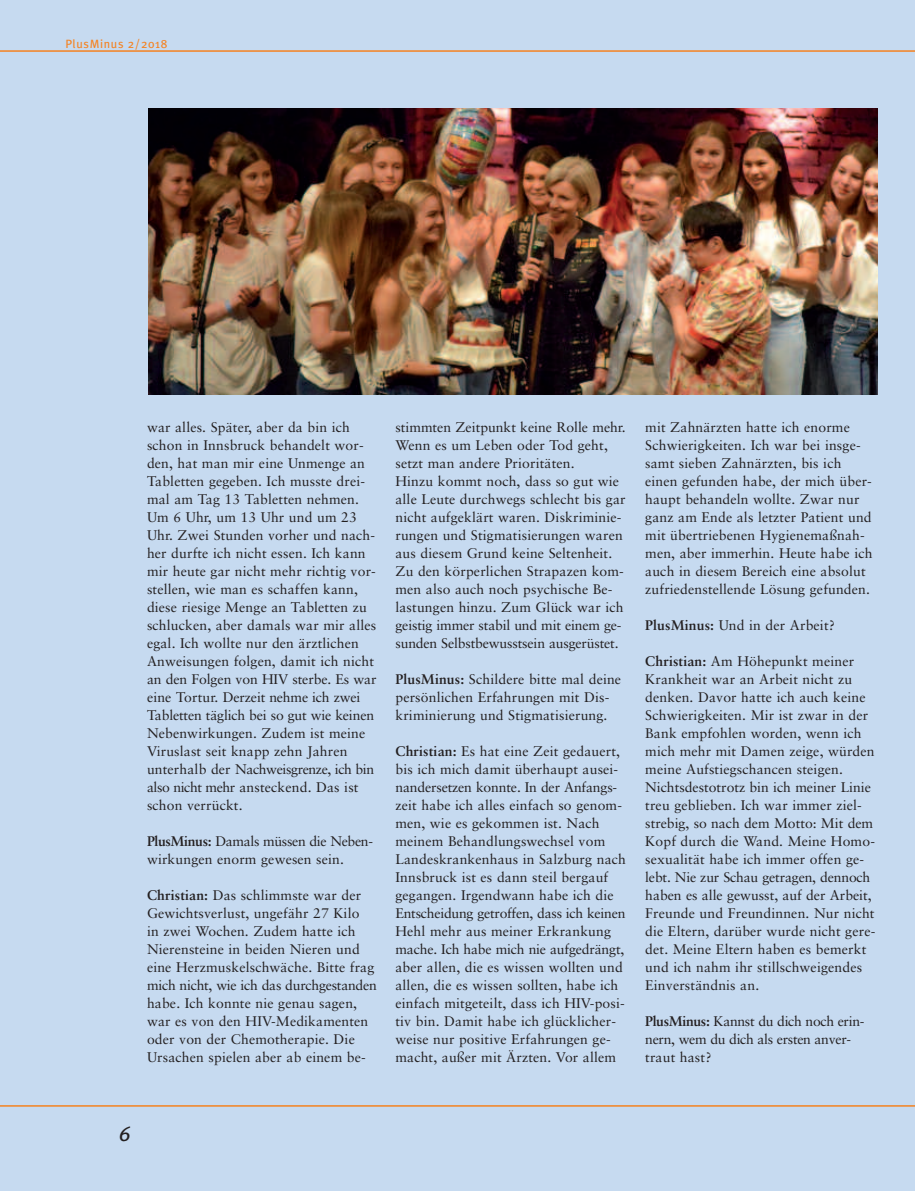
<style>
.page{position:relative;width:915px;height:1191px;background:#fff}
.page>*{position:absolute;margin:0;border:0;box-sizing:border-box;transform-origin:0 0}
.t1{font:italic 21px "Meta Plus";color:#231f20}
.t2{font:13.95px/18px "Sabon";letter-spacing:.01em;color:#231f20}
.t3{font:13.95px/18px "Sabon";letter-spacing:-.02em;color:#231f20}
.t4{font:12px "Meta Plus";letter-spacing:.055em;color:#f58220}
.s1{font-weight:700}
</style>
<div class="page">
<div style="left:0;top:0;width:914px;height:1191px;background:#c6daf0"></div>
<hr style="left:0;top:1105px;width:914px;height:1px;background:#f58220">
<hr style="left:0;top:50px;width:914px;height:2px;background:#f58220">
<img style="left:149px;top:108px;width:728px;height:286px">
<p class="t4" style="left:65px;top:37px;width:104px">PlusMinus 2/2018</p>
<p class="t2" style="left:147px;top:419px;width:231px">war alles. Später, aber da bin ich schon in Innsbruck behandelt wor&shy;den, hat man mir eine Unmenge an Tabletten gegeben. Ich musste drei&shy;mal am Tag 13 Tabletten nehmen.<br>Um 6 Uhr, um 13 Uhr und um 23<br>Uhr. Zwei Stunden vorher und nach&shy;her durfte ich nicht essen. Ich kann mir heute gar nicht mehr richtig vor&shy;stellen, wie man es schaffen kann, diese riesige Menge an Tabletten zu schlucken, aber damals war mir alles egal. Ich wollte nur den ärztlichen Anweisungen folgen, damit ich nicht an den Folgen von HIV sterbe. Es war eine Tortur. Derzeit nehme ich zwei Tabletten täglich bei so gut wie keinen Nebenwirkungen. Zudem ist meine Viruslast seit knapp zehn Jahren unterhalb der Nachweisgrenze, ich bin also nicht mehr ansteckend. Das ist schon verrückt.</p>
<p class="t2" style="left:147px;top:833px;width:227px"><span class="s1">PlusMinus:</span> Damals müssen die Neben&shy;wirkungen enorm gewesen sein.</p>
<p class="t2" style="left:147px;top:887px;width:231px"><span class="s1">Christian:</span> Das schlimmste war der Gewichtsverlust, ungefähr 27 Kilo<br>in zwei Wochen. Zudem hatte ich Nierensteine in beiden Nieren und eine Herzmuskelschwäche. Bitte frag mich nicht, wie ich das durchgestanden habe. Ich konnte nie genau sagen, war es von den HIV-Medikamenten oder von der Chemotherapie. Die Ursachen spielen aber ab einem be-</p>
<p class="t2" style="left:395px;top:419px;width:232px">stimmten Zeitpunkt keine Rolle mehr.<br>Wenn es um Leben oder Tod geht, setzt man andere Prioritäten.<br>Hinzu kommt noch, dass so gut wie alle Leute durchwegs schlecht bis gar nicht aufgeklärt waren. Diskriminie&shy;rungen und Stigmatisierungen waren aus diesem Grund keine Seltenheit.<br>Zu den körperlichen Strapazen kom&shy;men also auch noch psychische Be&shy;lastungen hinzu. Zum Glück war ich geistig immer stabil und mit einem ge&shy;sunden Selbstbewusstsein ausgerüstet.</p>
<p class="t2" style="left:395px;top:671px;width:227px"><span class="s1">PlusMinus:</span> Schildere bitte mal deine persönlichen Erfahrungen mit Dis&shy;kriminierung und Stigmatisierung.</p>
<p class="t2" style="left:395px;top:743px;width:232px"><span class="s1">Christian:</span> Es hat eine Zeit gedauert, bis ich mich damit überhaupt ausei&shy;nandersetzen konnte. In der Anfangs&shy;zeit habe ich alles einfach so genom&shy;men, wie es gekommen ist. Nach meinem Behandlungswechsel vom Landeskrankenhaus in Salzburg nach Innsbruck ist es dann steil bergauf gegangen. Irgendwann habe ich die Entscheidung getroffen, dass ich keinen Hehl mehr aus meiner Erkrankung mache. Ich habe mich nie aufgedrängt, aber allen, die es wissen wollten und allen, die es wissen sollten, habe ich einfach mitgeteilt, dass ich HIV-posi&shy;tiv bin. Damit habe ich glücklicher&shy;weise nur positive Erfahrungen ge&shy;macht, außer mit Ärzten. Vor allem</p>
<p class="t2" style="left:645px;top:419px;width:229px">mit Zahnärzten hatte ich enorme Schwierigkeiten. Ich war bei insge&shy;samt sieben Zahnärzten, bis ich einen gefunden habe, der mich über&shy;haupt behandeln wollte. Zwar nur ganz am Ende als letzter Patient und mit übertriebenen Hygienemaßnah&shy;men, aber immerhin. Heute habe ich auch in diesem Bereich eine absolut zufriedenstellende Lösung gefunden.</p>
<p class="t2" style="left:645px;top:617px;width:191px"><span class="s1">PlusMinus:</span> Und in der Arbeit?</p>
<p class="t2" style="left:645px;top:653px;width:231px"><span class="s1">Christian:</span> Am Höhepunkt meiner Krankheit war an Arbeit nicht zu denken. Davor hatte ich auch keine Schwierigkeiten. Mir ist zwar in der Bank empfohlen worden, wenn ich mich mehr mit Damen zeige, würden meine Aufstiegschancen steigen.<br>Nichtsdestotrotz bin ich meiner Linie treu geblieben. Ich war immer ziel&shy;strebig, so nach dem Motto: Mit dem Kopf durch die Wand. Meine Homo&shy;sexualität habe ich immer offen ge&shy;lebt. Nie zur Schau getragen, dennoch haben es alle gewusst, auf der Arbeit, Freunde und Freundinnen. Nur nicht die Eltern, darüber wurde nicht gere&shy;det. Meine Eltern haben es bemerkt und ich nahm ihr stillschweigendes Einverständnis an.</p>
<p class="t3" style="left:645px;top:1013px;width:220px"><span class="s1">PlusMinus:</span> Kannst du dich noch erin&shy;nern, wem du dich als ersten anver&shy;traut hast?</p>
<h1 class="t1" style="left:119px;top:1121px;width:13px">6</h1>
</div>
